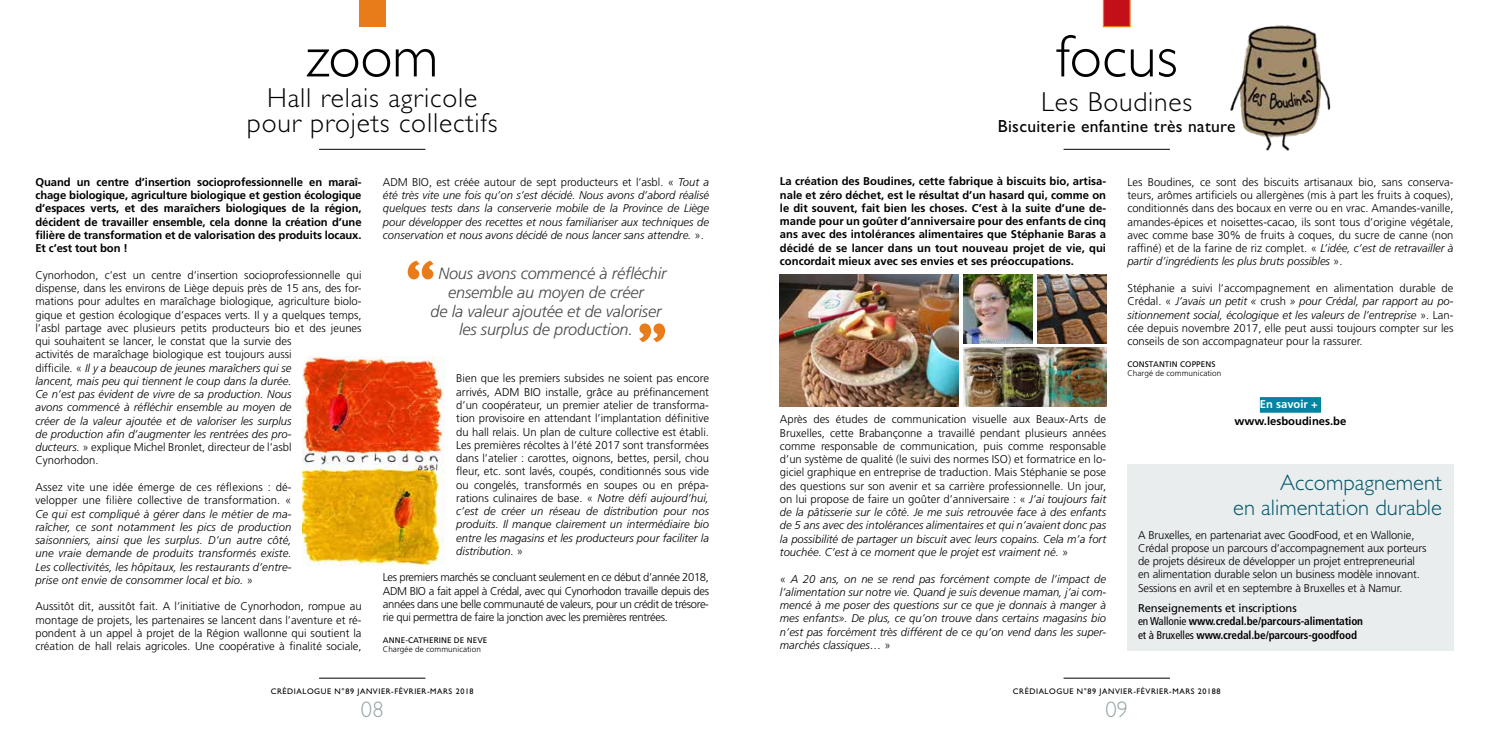
<style>
.page{position:relative;width:1489px;height:745px;background:#fff}
.page>*{position:absolute;margin:0;border:0;box-sizing:border-box;transform-origin:0 0}
.t1{font:300 60px "Gill Sans Std";letter-spacing:-.01em;color:#000}
.t2{font:300 27.5px/25px "Gill Sans Std";letter-spacing:.03em;color:#000;text-align:center}
.t3{font:300 22.5px/25px "Gill Sans Std";color:#005468;text-align:right}
.t4{font:300 22.5px "Gill Sans Std";color:#95a6a9}
.t5{font:17.5px "Gill Sans Std";letter-spacing:.02em;color:#000}
.t6{font:italic 300 16.25px/18.8px "Frutiger LT Std";letter-spacing:-.01em;color:#4a4a49;text-align:center}
.t7{font:300 11.25px/13.2px "Frutiger LT Std";color:#000;text-align:justify}
.t8{font:italic 300 11.25px/13.2px "Frutiger LT Std";color:#000;text-align:justify}
.t9{font:700 11.25px/13.2px "Frutiger LT Std";color:#000;text-align:justify}
.t10{font:700 condensed 11.25px/13.2px "Frutiger LT Std";letter-spacing:-.01em;color:#000}
.t11{font:8.12px "Gill Sans Std";letter-spacing:.07em;color:#000}
.t12{font:300 8.12px "Frutiger LT Std";letter-spacing:.01em;color:#000}
.t13{font:8.12px "Frutiger LT Std";letter-spacing:.01em;color:#000}
.s1{font-style:italic}
.s2{font-style:normal}
.s3{color:#fff}
.s4{color:#0085a0}
.s5{font-weight:400;font-stretch:normal}
.s6{font-weight:400}
</style>
<div class="page">
<hr style="left:1063px;top:677px;width:106px;height:1px;background:#000">
<div style="left:359px;top:0;width:26px;height:27px;background:#e87c1b"></div>
<hr style="left:319px;top:149px;width:106px;height:1px;background:#000">
<hr style="left:319px;top:677px;width:106px;height:1px;background:#000">
<svg style="left:407px;top:260px;width:27px;height:19px"></svg>
<svg style="left:639px;top:323px;width:26px;height:19px"></svg>
<hr style="left:1063px;top:149px;width:106px;height:1px;background:#000">
<svg style="left:1102px;top:0;width:28px;height:27px"></svg>
<div style="left:1259px;top:397px;width:61px;height:15px;background:#0085a0"></div>
<img style="left:302px;top:356px;width:143px;height:209px">
<div style="left:1127px;top:464px;width:326px;height:185px;background:#eaedee"></div>
<img style="left:1230px;top:25px;width:101px;height:126px">
<img style="left:780px;top:274px;width:178px;height:132px">
<img style="left:963px;top:274px;width:69px;height:69px">
<img style="left:1037px;top:274px;width:69px;height:69px">
<img style="left:963px;top:347px;width:143px;height:59px">
<h1 class="t1" style="left:306px;top:23px;width:134px">zoom</h1>
<h2 class="t2" style="left:247px;top:86px;width:252px">Hall relais agricole pour projets collectifs</h2>
<p class="t9" style="left:35px;top:175px;width:328px">Quand un centre d’insertion socioprofessionnelle en maraî&shy;chage biologique, agriculture biologique et gestion écologique d’espaces verts, et des maraîchers biologiques de la région, décident de travailler ensemble, cela donne la création d’une filière de transformation et de valorisation des produits locaux.<br>Et c’est tout bon !</p>
<p class="t7" style="left:35px;top:268px;width:327px;text-align:left">Cynorhodon, c’est un centre d’insertion socioprofessionnelle qui dispense, dans les environs de Liège depuis près de 15 ans, des for&shy;mations pour adultes en maraîchage biologique, agriculture biolo&shy;gique et gestion écologique d’espaces verts. Il y a quelques temps, l’asbl partage avec plusieurs petits producteurs bio et des jeunes qui souhaitent se lancer, le constat que la survie des<br>activités de maraîchage biologique est toujours aussi<br>difficile. « <span class="s1">Il y a beaucoup de jeunes maraîchers qui se<br>lancent, mais peu qui tiennent le coup dans la durée.<br>Ce n’est pas évident de vivre de sa production. Nous<br>avons commencé à réfléchir ensemble au moyen de<br>créer de la valeur ajoutée et de valoriser les surplus<br>de production afin d’augmenter les rentrées des pro-<br>ducteurs.</span> » explique Michel Bronlet, directeur de l’asbl<br>Cynorhodon.</p>
<p class="t7" style="left:35px;top:480px;width:257px">Assez vite une idée émerge de ces réflexions : dé&shy;velopper une filière collective de transformation. «</p>
<p class="t8" style="left:35px;top:507px;width:258px">Ce qui est compliqué à gérer dans le métier de ma&shy;raîcher, ce sont notamment les pics de production saisonniers, ainsi que les surplus. D’un autre côté, une vraie demande de produits transformés existe.<br>Les collectivités, les hôpitaux, les restaurants d’entre&shy;prise ont envie de consommer local et bio. <span class="s2">»</span></p>
<p class="t7" style="left:35px;top:599px;width:328px">Aussitôt dit, aussitôt fait. A l’initiative de Cynorhodon, rompue au montage de projets, les partenaires se lancent dans l’aventure et ré&shy;pondent à un appel à projet de la Région wallonne qui soutient la création de hall relais agricoles. Une coopérative à finalité sociale,</p>
<p class="t8" style="left:383px;top:175px;width:328px"><span class="s2">ADM BIO, est créée autour de sept producteurs et l’asbl. «</span> Tout a été très vite une fois qu’on s’est décidé. Nous avons d’abord réalisé quelques tests dans la conserverie mobile de la Province de Liège pour développer des recettes et nous familiariser aux techniques de conservation et nous avons décidé de nous lancer sans attendre. <span class="s2">».</span></p>
<h3 class="t6" style="left:430px;top:264px;width:237px">Nous avons commencé à réfléchir ensemble au moyen de créer<br>de la valeur ajoutée et de valoriser les surplus de production.</h3>
<p class="t7" style="left:456px;top:372px;width:254px">Bien que les premiers subsides ne soient pas encore arrivés, ADM BIO installe, grâce au préfinancement d’un coopérateur, un premier atelier de transforma&shy;tion provisoire en attendant l’implantation définitive du hall relais. Un plan de culture collective est établi.<br>Les premières récoltes à l’été 2017 sont transformées dans l’atelier : carottes, oignons, bettes, persil, chou fleur, etc. sont lavés, coupés, conditionnés sous vide ou congelés, transformés en soupes ou en prépa&shy;rations culinaires de base. « <span class="s1">Notre défi aujourd’hui, c’est de créer un réseau de distribution pour nos produits. Il manque clairement un intermédiaire bio entre les magasins et les producteurs pour faciliter la distribution.</span> »</p>
<p class="t7" style="left:383px;top:570px;width:328px">Les premiers marchés se concluant seulement en ce début d’année 2018, ADM BIO a fait appel à Crédal, avec qui Cynorhodon travaille depuis des années dans une belle communauté de valeurs, pour un crédit de trésore&shy;rie qui permettra de faire la jonction avec les premières rentrées.</p>
<p class="t13" style="left:383px;top:635px;width:106px">ANNE-CATHERINE DE NEVE</p>
<p class="t12" style="left:383px;top:644px;width:100px">Chargée de communication</p>
<p class="t11" style="left:271px;top:686px;width:204px">CRÉDIALOGUE N°89 JANVIER-FÉVRIER-MARS 2018</p>
<h3 class="t4" style="left:361px;top:696px;width:24px">08</h3>
<h1 class="t1" style="left:1055px;top:23px;width:123px">focus</h1>
<h2 class="t2" style="left:1041px;top:89px;width:153px">Les Boudines</h2>
<h3 class="t5" style="left:997px;top:116px;width:239px">Biscuiterie enfantine très nature</h3>
<p class="t9" style="left:780px;top:175px;width:328px">La création des Boudines, cette fabrique à biscuits bio, artisa&shy;nale et zéro déchet, est le résultat d’un hasard qui, comme on le dit souvent, fait bien les choses. C’est à la suite d’une de&shy;mande pour un goûter d’anniversaire pour des enfants de cinq ans avec des intolérances alimentaires que Stéphanie Baras a décidé de se lancer dans un tout nouveau projet de vie, qui concordait mieux avec ses envies et ses préoccupations.</p>
<p class="t7" style="left:780px;top:412px;width:328px">Après des études de communication visuelle aux Beaux-Arts de Bruxelles, cette Brabançonne a travaillé pendant plusieurs années comme responsable de communication, puis comme responsable d’un système de qualité (le suivi des normes ISO) et formatrice en lo&shy;giciel graphique en entreprise de traduction. Mais Stéphanie se pose des questions sur son avenir et sa carrière professionnelle. Un jour, on lui propose de faire un goûter d’anniversaire : « <span class="s1">J’ai toujours fait de la pâtisserie sur le côté. Je me suis retrouvée face à des enfants de 5 ans avec des intolérances alimentaires et qui n’avaient donc pas la possibilité de partager un biscuit avec leurs copains. Cela m’a fort touchée. C’est à ce moment que le projet est vraiment né.</span> »</p>
<p class="t8" style="left:780px;top:571px;width:328px"><span class="s2">«</span> A 20 ans, on ne se rend pas forcément compte de l’impact de l’alimentation sur notre vie. Quand je suis devenue maman, j’ai com&shy;mencé à me poser des questions sur ce que je donnais à manger à mes enfants». De plus, ce qu’on trouve dans certains magasins bio n’est pas forcément très différent de ce qu’on vend dans les super&shy;marchés classiques… <span class="s2">»</span></p>
<p class="t7" style="left:1127px;top:175px;width:328px">Les Boudines, ce sont des biscuits artisanaux bio, sans conserva&shy;teurs, arômes artificiels ou allergènes (mis à part les fruits à coques), conditionnés dans des bocaux en verre ou en vrac. Amandes-vanille, amandes-épices et noisettes-cacao, ils sont tous d’origine végétale, avec comme base 30% de fruits à coques, du sucre de canne (non raffiné) et de la farine de riz complet. « <span class="s1">L’idée, c’est de retravailler à partir d’ingrédients les plus bruts possibles</span> ».</p>
<p class="t7" style="left:1127px;top:281px;width:328px">Stéphanie a suivi l’accompagnement en alimentation durable de Crédal. « <span class="s1">J’avais un petit «</span> crush <span class="s1">» pour Crédal, par rapport au po&shy;sitionnement social, écologique et les valeurs de l’entreprise</span> ». Lan&shy;cée depuis novembre 2017, elle peut aussi toujours compter sur les conseils de son accompagnateur pour la rassurer.</p>
<p class="t13" style="left:1127px;top:359px;width:90px">CONSTANTIN COPPENS</p>
<p class="t12" style="left:1127px;top:368px;width:95px">Chargé de communication</p>
<p class="t9" style="left:1234px;top:396px;width:113px;line-height:16.8px;text-align:center"><span class="s3">En savoir +</span><span class="s4">. </span>www.lesboudines.be</p>
<h3 class="t3" style="left:1233px;top:469px;width:210px">Accompagnement<br>en alimentation durable</h3>
<p class="t7" style="left:1137px;top:528px;width:290px;text-align:left">A Bruxelles, en partenariat avec GoodFood, et en Wallonie, Crédal propose un parcours d’accompagnement aux porteurs de projets désireux de développer un projet entrepreneurial en alimentation durable selon un business modèle innovant.<br>Sessions en avril et en septembre à Bruxelles et à Namur.</p>
<p class="t10" style="left:1137px;top:601px;width:227px"><span class="s5">Renseignements et inscriptions<br></span><span class="s6">en Wallonie</span> www.credal.be/parcours-alimentation <span class="s6">et à Bruxelles</span> www.credal.be/parcours-goodfood</p>
<p class="t11" style="left:1012px;top:686px;width:209px">CRÉDIALOGUE N°89 JANVIER-FÉVRIER-MARS 20188</p>
<h3 class="t4" style="left:1105px;top:696px;width:24px">09</h3>
</div>
